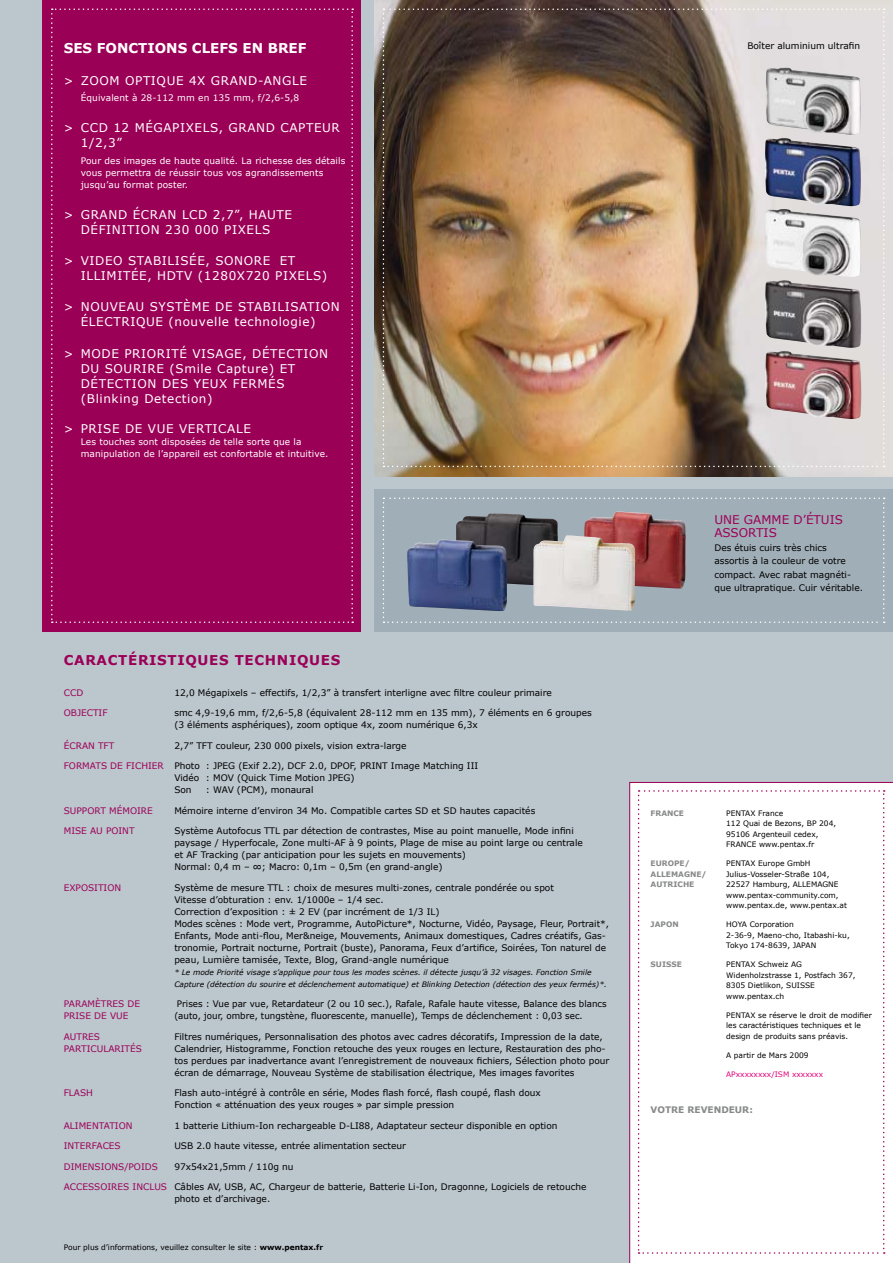
<style>
.page{position:relative;width:893px;height:1263px;background:#bcc6cd}
.page>*{position:absolute;margin:0;border:0;box-sizing:border-box;transform-origin:0 0}
.t1{font:700 13.5px "Verdana";letter-spacing:.05em;color:#9b0057}
.t2{font:700 13.5px "Verdana";color:#fff}
.t3{font:12px/15px "Verdana";letter-spacing:.05em;color:#fff}
.t4{font:12px/13.5px "Verdana";color:#9b0057}
.t5{font:9px/12px "Verdana";color:#000}
.t6{font:9px/12px "Verdana";letter-spacing:.01em;color:#fff}
.t7{font:9px/12px "Verdana";color:#9b0057}
.t8{font:700 9px "Verdana";color:#878889}
.t9{font:7.5px/10.5px "Verdana";color:#000}
.t10{font:italic 7.5px/12px "Verdana";color:#000}
.t11{font:700 7.5px "Verdana";color:#878889}
.t12{font:7.5px "Verdana";color:#e2007a}
.s1{font-weight:700}
</style>
<div class="page">
<img style="left:375px;top:0;width:518px;height:477px">
<div style="left:43px;top:0;width:318px;height:631px;background:#9b0057"></div>
<svg style="left:51px;top:9px;width:302px;height:614px"></svg>
<img style="left:383px;top:9px;width:502px;height:458px">
<svg style="left:629px;top:782px;width:264px;height:481px;background:#f8eff4"></svg>
<div style="left:638px;top:790px;width:247px;height:464px;background:#fff"></div>
<img style="left:765px;top:280px;width:96px;height:68px">
<img style="left:765px;top:138px;width:96px;height:68px">
<img style="left:766px;top:67px;width:95px;height:68px">
<img style="left:765px;top:351px;width:96px;height:68px">
<img style="left:765px;top:209px;width:96px;height:68px">
<div style="left:374px;top:489px;width:519px;height:142px;background:#a0aeb7"></div>
<svg style="left:383px;top:497px;width:502px;height:126px"></svg>
<img style="left:583px;top:512px;width:103px;height:76px">
<img style="left:456px;top:513px;width:102px;height:73px">
<img style="left:407px;top:540px;width:100px;height:71px">
<img style="left:533px;top:535px;width:102px;height:76px">
<h1 class="t2" style="left:64px;top:39px;width:244px">SES FONCTIONS CLEFS EN BREF</h1>
<h2 class="t3" style="left:64px;top:73px;width:96px">&gt; ZOOM OPTIQU</h2>
<h2 class="t3" style="left:176px;top:73px;width:132px">E 4X GRAND-ANGLE</h2>
<p class="t6" style="left:81px;top:92px;width:220px">Équivalent à 28-112 mm en 135 mm, f/2,6-5,8</p>
<h2 class="t3" style="left:64px;top:120px;width:20px">&gt; CC</h2>
<h2 class="t3" style="left:99px;top:120px;width:159px">D 12 MÉGAPIXELS, grand</h2>
<h2 class="t3" style="left:280px;top:120px;width:18px">capte</h2>
<h2 class="t3" style="left:322px;top:120px;width:19px">ur</h2>
<h2 class="t3" style="left:81px;top:135px;width:43px">1/2,3”</h2>
<p class="t6" style="left:81px;top:154px;width:266px">Pour des images de haute qualité. La richesse des détails vous permettra de réussir tous vos agrandissements jusqu’au format poster.</p>
<h2 class="t3" style="left:64px;top:207px;width:79px">&gt; GRAND ÉCR</h2>
<h2 class="t3" style="left:159px;top:207px;width:135px">AN LCD 2,7”, HAUTE</h2>
<h2 class="t3" style="left:81px;top:222px;width:18px">DÉFI</h2>
<h2 class="t3" style="left:112px;top:222px;width:160px">NITION 230 000 PIXELS</h2>
<h2 class="t3" style="left:64px;top:253px;width:234px">&gt; VIDEO STABI LISÉE, SONORE ET<br>I LLIMITÉE, HDTV (1280x720 pixels</h2>
<h2 class="t3" style="left:322px;top:268px;width:7px">)</h2>
<h2 class="t3" style="left:64px;top:299px;width:278px">&gt; NOUVEAU SYSTÈME DE STABI LISATION<br>É LECTRIQU</h2>
<h2 class="t3" style="left:155px;top:314px;width:162px">E (nouvelle technologie)</h2>
<h2 class="t3" style="left:81px;top:345px;width:249px;text-indent:-17px">&gt; MODE PRIORITÉ VISAGE, DÉTECTION<br>DU SOURIR</h2>
<h2 class="t3" style="left:81px;top:360px;width:216px;text-indent:76px">E (Smile Capture) ET<br>DÉTECTION DES YEUX FERMÉS (Blinking Detection)</h2>
<h2 class="t3" style="left:64px;top:420px;width:189px">&gt; PRISE DE VU E VERTICALE</h2>
<p class="t6" style="left:81px;top:435px;width:249px">Les touches sont disposées de telle sorte que la manipulation de l’appareil est confortable et intuitive.</p>
<h1 class="t1" style="left:64px;top:652px;width:278px">CARACTÉRISTIQUES TECHNIQUES</h1>
<p class="t7" style="left:64px;top:686px;width:21px">CC D</p>
<p class="t7" style="left:64px;top:707px;width:40px">OBJ ECTIF</p>
<p class="t7" style="left:64px;top:739px;width:7px">ÉCR</p>
<p class="t7" style="left:82px;top:739px;width:34px">AN TFT</p>
<p class="t7" style="left:64px;top:760px;width:102px">FORMATS de fich ier</p>
<p class="t7" style="left:64px;top:804px;width:20px">suppo</p>
<p class="t7" style="left:94px;top:804px;width:23px">rt mÉmo</p>
<p class="t7" style="left:137px;top:804px;width:16px">ire</p>
<p class="t7" style="left:64px;top:825px;width:72px">MISE AU POINT</p>
<p class="t5" style="left:174px;top:686px;width:379px">12,0 Mégapixels – effectifs, 1/2,3” à transfert interligne avec filtre couleur primaire</p>
<p class="t5" style="left:174px;top:707px;width:419px">smc 4,9-19,6 mm, f/2,6-5,8 (équivalent 28-112 mm en 135 mm), 7 éléments en 6 groupes (3 éléments asphériques), zoom optique 4x, zoom numérique 6,3x</p>
<p class="t5" style="left:174px;top:739px;width:234px">2,7” TFT couleur, 230 000 pixels, vision extra-large</p>
<p class="t5" style="left:174px;top:760px;width:297px">Photo : JPEG (Exif 2.2), DCF 2.0, DPOF, PRINT Image Matching III<br>Vidéo : MOV (Quick Time Motion JPEG)<br>Son</p>
<p class="t5" style="left:206px;top:784px;width:109px">: WAV (PCM), monaural</p>
<p class="t5" style="left:174px;top:804px;width:362px">Mémoire interne d’environ 34 Mo. Compatible cartes SD et SD hautes capacités</p>
<p class="t5" style="left:174px;top:825px;width:410px">Système Autofocus TTL par détection de contrastes, Mise au point manuelle, Mode infini paysage / Hyperfocale, Zone multi-AF à 9 points, Plage de mise au point large ou centrale et AF Tracking (par anticipation pour les sujets en mouvements)<br>Normal: 0,4 m – ∞; Macro: 0,1m – 0,5m (en grand-angle)</p>
<p class="t5" style="left:174px;top:881px;width:436px">Système de mesure TTL : choix de mesures multi-zones, centrale pondérée ou spot<br>Vitesse d’obturation : env. 1/1000e – 1/4 sec.<br>Correction d’exposition : ± 2 EV (par incrément de 1/3 IL)<br>Modes scènes : Mode vert, Programme, AutoPicture*, Nocturne, Vidéo, Paysage, Fleur, Portrait*, Enfants, Mode anti-flou, Mer&amp;neige, Mouvements, Animaux domestiques, Cadres créatifs, Gas&shy;tronomie, Portrait nocturne, Portrait (buste), Panorama, Feux d’artifice, Soirées, Ton naturel de peau, Lumière tamisée, Texte, Blog, Grand-angle numérique</p>
<p class="t10" style="left:174px;top:966px;width:434px">* Le mode Priorité visage s’applique pour tous les modes scènes. il détecte jusqu’à 32 visages. Fonction Smile<br>Capture (détection du sourire et déclenchement automatique) et Blinking Detection (détection des yeux fermés)*.</p>
<p class="t5" style="left:174px;top:998px;width:434px">Prises : Vue par vue, Retardateur (2 ou 10 sec.), Rafale, Rafale haute vitesse, Balance des blancs (auto, jour, ombre, tungstène, fluorescente, manuelle), Temps de déclenchement : 0,03 sec.</p>
<p class="t5" style="left:174px;top:1030px;width:437px">Filtres numériques, Personnalisation des photos avec cadres décoratifs, Impression de la date, Calendrier, Histogramme, Fonction retouche des yeux rouges en lecture, Restauration des pho&shy;tos perdues par inadvertance avant l’enregistrement de nouveaux fichiers, Sélection photo pour écran de démarrage, Nouveau Système de stabilisation électrique, Mes images favorites</p>
<p class="t5" style="left:174px;top:1087px;width:368px">Flash auto-intégré à contrôle en série, Modes flash forcé, flash coupé, flash doux<br>Fonction « atténuation des yeux rouges » par simple pression</p>
<p class="t5" style="left:174px;top:1119px;width:385px">1 batterie Lithium-Ion rechargeable D-LI88, Adaptateur secteur disponible en option</p>
<p class="t5" style="left:174px;top:1140px;width:233px">U SB 2.0 haute vitesse, entrée alimentation secteur</p>
<p class="t5" style="left:174px;top:1160px;width:121px">97x54x21,5mm / 110g nu</p>
<p class="t5" style="left:174px;top:1181px;width:414px">Câbles AV, USB, AC, Chargeur de batterie, Batterie Li-Ion, Dragonne, Logiciels de retouche photo et d’archivage.</p>
<p class="t7" style="left:64px;top:881px;width:59px">EXPOSITION</p>
<p class="t7" style="left:64px;top:998px;width:78px">PARAMÈTRES DE<br>PRISE DE VU E</p>
<p class="t7" style="left:64px;top:1030px;width:38px">AUTRES<br>PARTICU</p>
<p class="t7" style="left:103px;top:1042px;width:40px">LARITÉS</p>
<p class="t7" style="left:64px;top:1087px;width:7px">Flash</p>
<p class="t7" style="left:64px;top:1119px;width:70px">ALIMENTATION</p>
<p class="t7" style="left:64px;top:1140px;width:11px">inte</p>
<p class="t7" style="left:86px;top:1140px;width:30px">rfaces</p>
<p class="t7" style="left:64px;top:1160px;width:96px">DIMENSIONS/POIDS</p>
<p class="t7" style="left:64px;top:1181px;width:103px">ACCESSOiRES in clus</p>
<p class="t9" style="left:64px;top:1242px;width:261px">Pour plus d’informations, veuillez consulter le site : <span class="s1">WWW.PENTAX.FR</span></p>
<p class="t5" style="left:747px;top:40px;width:114px">Boîter aluminium ultrafin</p>
<h2 class="t4" style="left:714px;top:512px;width:130px">U NE GAMME D’ÉTUIS<br>ASSORTIS</h2>
<p class="t5" style="left:714px;top:540px;width:150px;line-height:13.5px">Des étuis cuirs très chics assortis à la couleur de votre compact. Avec rabat magnéti&shy;que ultrapratique. Cuir véritable.</p>
<p class="t11" style="left:651px;top:808px;width:11px">FRANCE</p>
<p class="t11" style="left:651px;top:859px;width:12px">EUROPE</p>
<p class="t11" style="left:685px;top:859px;width:7px">/</p>
<p class="t11" style="left:651px;top:869px;width:13px">ALLEMA</p>
<p class="t11" style="left:684px;top:869px;width:24px">GNE/</p>
<p class="t11" style="left:651px;top:880px;width:13px">AUTRICHE</p>
<p class="t11" style="left:651px;top:920px;width:11px">JAPON</p>
<p class="t11" style="left:651px;top:960px;width:12px">SUISSE</p>
<p class="t9" style="left:726px;top:808px;width:111px">PENTAX France<br>112 Quai de Bezons, BP 204,<br>95106 Argenteuil cedex,<br>FRANCE www.pentax.fr</p>
<p class="t9" style="left:726px;top:858px;width:122px">PENTAX Europe GmbH<br>Julius-Vosseler-Straße 104,<br>22527 Hamburg, ALLEMAGNE www.pentax-community.com, www.pentax.de, www.pentax.at</p>
<p class="t9" style="left:726px;top:919px;width:125px">HOYA Corporation<br>2-36-9, Maeno-cho, Itabashi-ku,<br>Tokyo 174-8639, JAPAN</p>
<p class="t9" style="left:726px;top:959px;width:131px">PENTAX Schweiz AG<br>Widenholzstrasse 1, Postfach 367,<br>8305 Dietlikon, SUISSE www.pentax.ch</p>
<p class="t9" style="left:726px;top:1010px;width:147px">PENTAX se réserve le droit de modifier les caractéristiques techniques et le design de produits sans préavis.</p>
<p class="t9" style="left:726px;top:1050px;width:84px">A partir de Mars 2009</p>
<p class="t12" style="left:726px;top:1069px;width:98px">APxxxxxxxx/ISM xxxxxxx</p>
<p class="t8" style="left:651px;top:1103px;width:104px">VOTRE REVENDEUR:</p>
</div>
